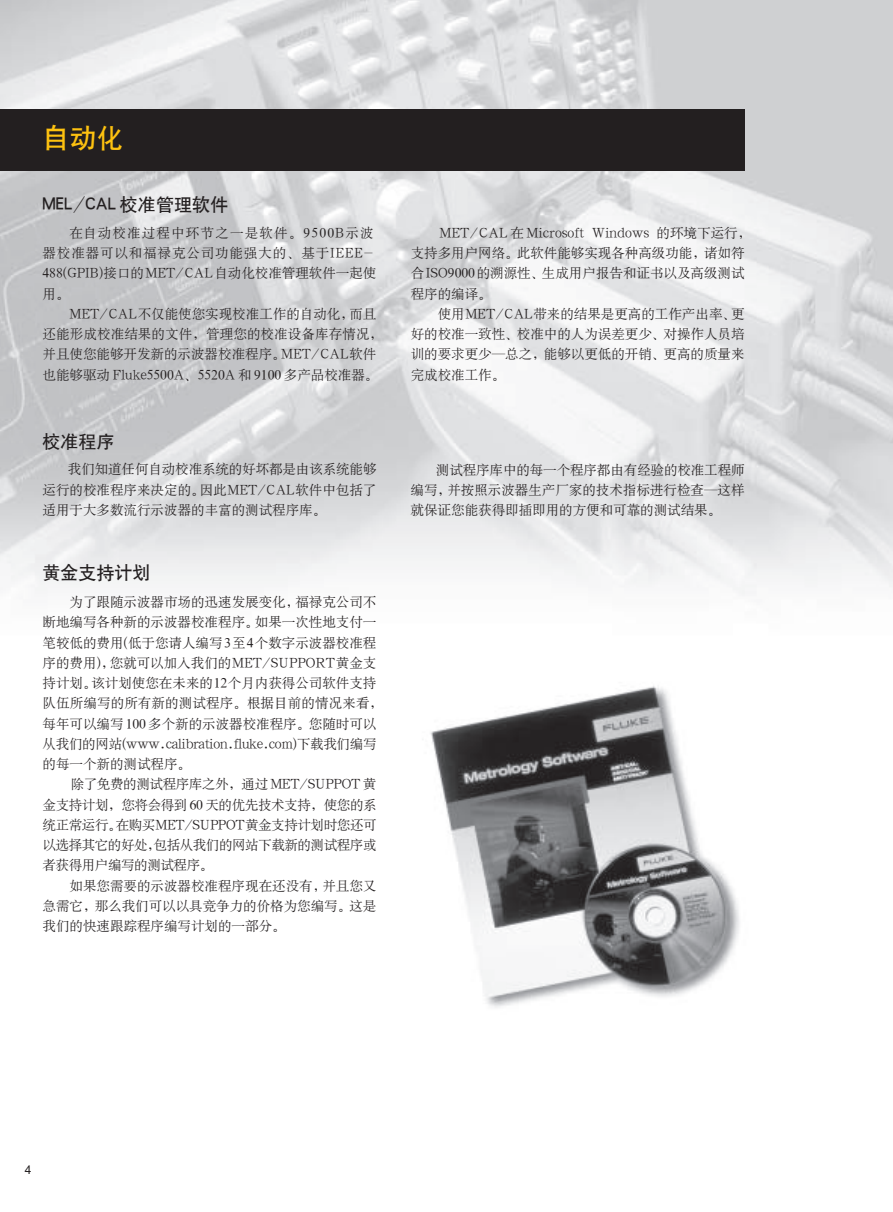
<style>
.page{position:relative;width:893px;height:1212px;background:#fff}
.page>*{position:absolute;margin:0;border:0;box-sizing:border-box;transform-origin:0 0}
.t1{font:27px "H Yb 1 gj";color:#fec210}
.t2{font:18px "H Yb 1 gj";color:#231f20}
.t3{font:13.5px/20.2px "H Ya 6 gj";color:#231f20;text-align:justify}
.t4{font:13.5px/20.2px "H Ya 6 gj";letter-spacing:.065em;color:#231f20}
.t5{font:12px "Arial";color:#231f20}
</style>
<div class="page">
<img style="left:0;top:0;width:892px;height:595px">
<div style="left:0;top:109px;width:744px;height:61px;background:#231f20"></div>
<img style="left:430px;top:686px;width:310px;height:322px">
<h1 class="t1" style="left:43px;top:124px;width:82px">自动化</h1>
<h2 class="t2" style="left:43px;top:195px;width:187px">MEL/CAL 校准管理软件</h2>
<p class="t4" style="left:43px;top:223px;width:335px;text-indent:27px">在自动校准过程中环节之一是软件。9500B示波器校准器可以和福禄克公司功能强大的、基于IEEE-<br>488(GPIB)接口的MET/CAL自动化校准管理软件一起使用。</p>
<p class="t3" style="left:43px;top:304px;width:342px;text-align:left;text-indent:27px">MET/CAL不仅能使您实现校准工作的自动化，而且还能形成校准结果的文件，管理您的校准设备库存情况，并且使您能够开发新的示波器校准程序。MET/CAL软件也能够驱动 Fluke5500A、5520A 和 9100 多产品校准器。</p>
<h2 class="t2" style="left:43px;top:433px;width:73px">校准程序</h2>
<p class="t3" style="left:43px;top:459px;width:335px;text-indent:25px">我们知道任何自动校准系统的好坏都是由该系统能够运行的校准程序来决定的。因此MET/CAL软件中包括了适用于大多数流行示波器的丰富的测试程序库。</p>
<h2 class="t2" style="left:43px;top:564px;width:109px">黄金支持计划</h2>
<p class="t3" style="left:43px;top:592px;width:342px;text-align:left;text-indent:27px">为了跟随示波器市场的迅速发展变化，福禄克公司不断地编写各种新的示波器校准程序。如果一次性地支付一笔较低的费用(低于您请人编写3至4个数字示波器校准程序的费用)，您就可以加入我们的MET/SUPPORT黄金支持计划。该计划使您在未来的12个月内获得公司软件支持队伍所编写的所有新的测试程序。根据目前的情况来看，每年可以编写 100 多个新的示波器校准程序。您随时可以从我们的网站(www.calibration.fluke.com)下载我们编写的每一个新的测试程序。</p>
<p class="t3" style="left:43px;top:774px;width:335px;text-indent:28px">除了免费的测试程序库之外，通过 MET/SUPPOT 黄金支持计划，您将会得到 60 天的优先技术支持，使您的系统正常运行。在购买MET/SUPPOT黄金支持计划时您还可以选择其它的好处，包括从我们的网站下载新的测试程序或者获得用户编写的测试程序。</p>
<p class="t3" style="left:43px;top:875px;width:335px;text-indent:27px">如果您需要的示波器校准程序现在还没有，并且您又急需它，那么我们可以以具竞争力的价格为您编写。这是我们的快速跟踪程序编写计划的一部分。</p>
<p class="t3" style="left:410px;top:223px;width:342px;text-align:left;text-indent:29px">MET/CAL 在 Microsoft Windows 的环境下运行，支持多用户网络。此软件能够实现各种高级功能，诸如符合ISO9000的溯源性、生成用户报告和证书以及高级测试程序的编译。</p>
<p class="t3" style="left:410px;top:304px;width:335px;text-indent:27px">使用MET/CAL带来的结果是更高的工作产出率、更好的校准一致性、校准中的人为误差更少、对操作人员培训的要求更少—总之，能够以更低的开销、更高的质量来完成校准工作。</p>
<p class="t3" style="left:410px;top:460px;width:335px;text-indent:25px">测试程序库中的每一个程序都由有经验的校准工程师编写，并按照示波器生产厂家的技术指标进行检查—这样就保证您能获得即插即用的方便和可靠的测试结果。</p>
<p class="t5" style="left:25px;top:1162px;width:8px">4</p>
</div>
